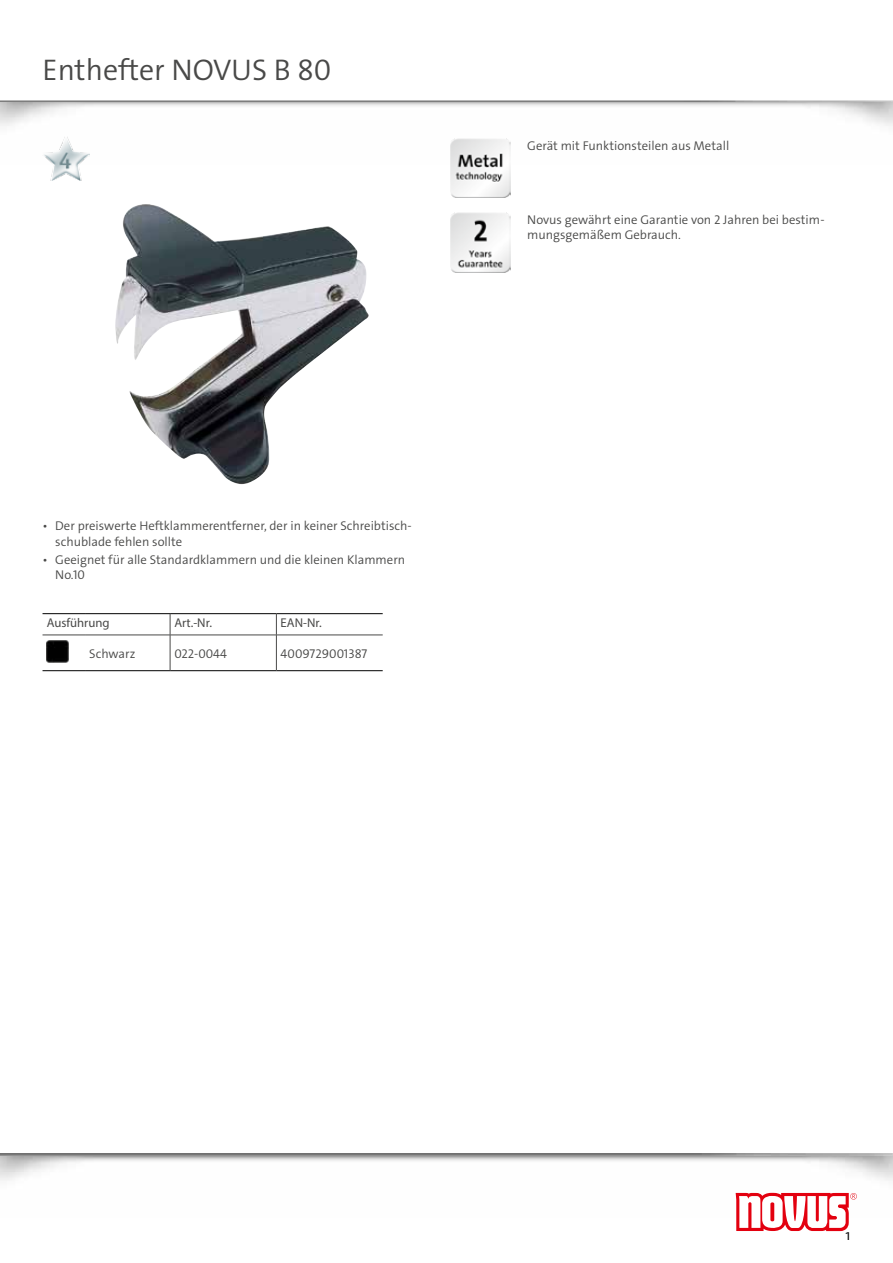
<style>
.page{position:relative;width:893px;height:1263px;background:#fff}
.page>*{position:absolute;margin:0;border:0;box-sizing:border-box;transform-origin:0 0}
.t1{font:300 30px "The Sans Os F";color:#494948}
.t2{font:300 15px "The Sans Os F";color:#000}
.t3{font:300 12.75px/15.3px "The Sans Os F";color:#494948}
.t4{font:12.75px "Myriad Pro";color:#494948}
</style>
<div class="page">
<svg style="left:736px;top:1193px;width:121px;height:38px"></svg>
<img style="left:43px;top:136px;width:46px;height:45px">
<img style="left:115px;top:211px;width:254px;height:273px">
<hr style="left:43px;top:613px;width:42px;height:1px;background:#000">
<hr style="left:85px;top:613px;width:85px;height:1px;background:#000">
<hr style="left:170px;top:613px;width:106px;height:1px;background:#000">
<hr style="left:276px;top:613px;width:107px;height:1px;background:#000">
<hr style="left:43px;top:670px;width:42px;height:1px;background:#000">
<hr style="left:85px;top:670px;width:85px;height:1px;background:#000">
<hr style="left:170px;top:670px;width:106px;height:1px;background:#000">
<hr style="left:276px;top:670px;width:107px;height:1px;background:#000">
<svg style="left:170px;top:614px;width:1px;height:21px"></svg>
<svg style="left:276px;top:614px;width:1px;height:21px"></svg>
<hr style="left:43px;top:635px;width:42px;height:1px;background:#494948">
<hr style="left:85px;top:635px;width:85px;height:1px;background:#494948">
<hr style="left:170px;top:635px;width:106px;height:1px;background:#494948">
<hr style="left:170px;top:635px;width:1px;height:35px;background:#494948">
<hr style="left:276px;top:635px;width:107px;height:1px;background:#494948">
<hr style="left:276px;top:635px;width:1px;height:35px;background:#494948">
<img style="left:47px;top:641px;width:21px;height:21px">
<img style="left:451px;top:138px;width:59px;height:60px">
<img style="left:451px;top:213px;width:59px;height:59px">
<h1 class="t1" style="left:43px;top:50px;width:290px">Enthefter NOVUS B 80</h1>
<p class="t3" style="left:55px;top:518px;width:358px;text-indent:-13px">• Der preiswerte Heftklammerentferner, der in keiner Schreibtisch&shy;schublade fehlen sollte</p>
<p class="t3" style="left:55px;top:552px;width:351px;text-indent:-13px">• Geeignet für alle Standardklammern und die kleinen Klammern<br>No.10</p>
<p class="t4" style="left:47px;top:615px;width:64px">Ausführung</p>
<p class="t4" style="left:174px;top:615px;width:39px">Art.-Nr.</p>
<p class="t4" style="left:281px;top:615px;width:43px">EAN-Nr.</p>
<p class="t3" style="left:89px;top:646px;width:48px">Schwarz</p>
<p class="t3" style="left:174px;top:646px;width:54px">022-0044</p>
<p class="t3" style="left:281px;top:646px;width:88px">4009729001387</p>
<p class="t3" style="left:527px;top:138px;width:204px">Gerät mit Funktionsteilen aus Metall</p>
<p class="t3" style="left:527px;top:212px;width:299px">Novus gewährt eine Garantie von 2 Jahren bei bestim&shy;mungsgemäßem Gebrauch.</p>
<p class="t2" style="left:845px;top:1225px;width:7px">1</p>
</div>
